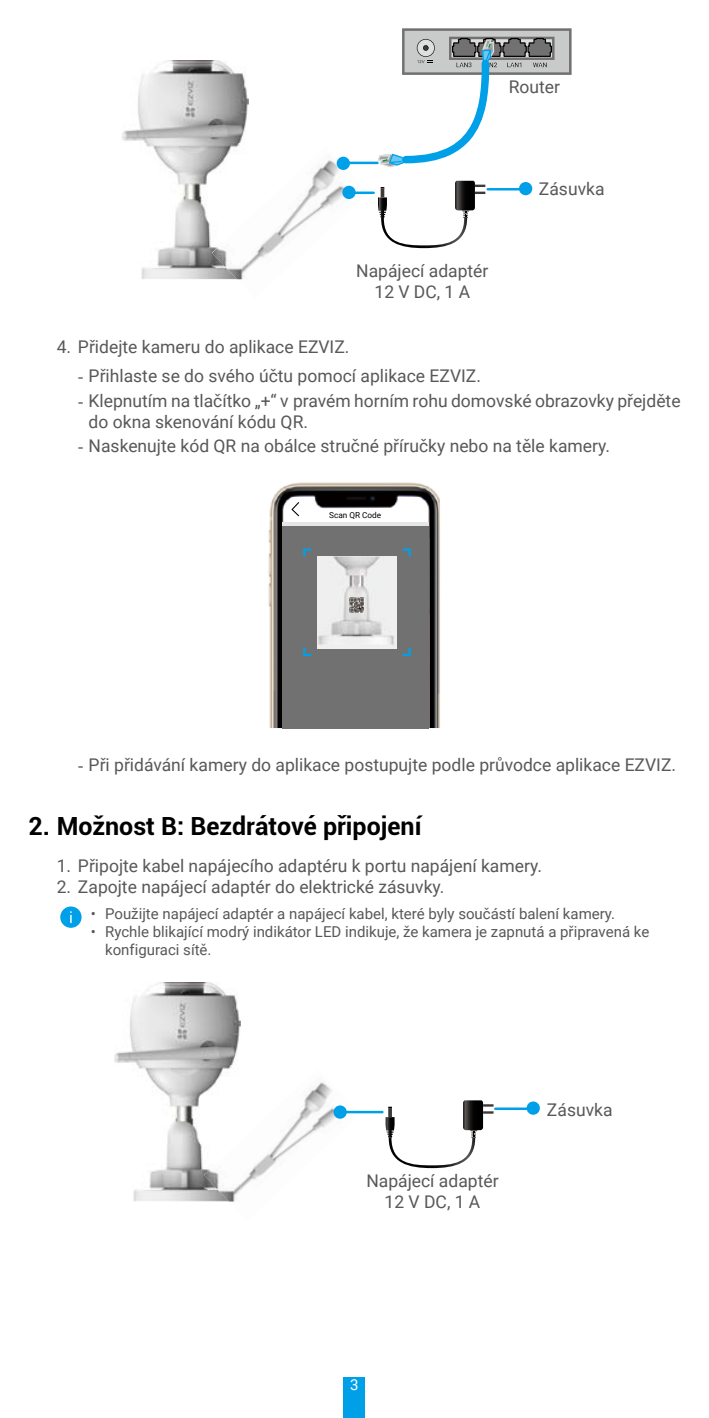
<style>
.page{position:relative;width:709px;height:1418px;background:#fff}
.page>*{position:absolute;margin:0;border:0;box-sizing:border-box;transform-origin:0 0}
.t1{font:700 25px "Roboto";color:#000}
.t2{font:17.5px/21px "Roboto";color:#595757}
.t3{font:15px/18px "Roboto";color:#595757}
.t4{font:15px "Roboto";color:#fff}
.t5{font:8.25px "Roboto";color:#000}
.s1{font-family:"Times New Roman"}
</style>
<div class="page">
<div style="left:344px;top:1376px;width:21px;height:41px;background:#00a0e9"></div>
<img style="left:237px;top:156px;width:131px;height:124px">
<img style="left:122px;top:60px;width:126px;height:219px">
<img style="left:212px;top:219px;width:36px;height:60px">
<hr style="left:341px;top:162px;width:38px;height:2px;background:#00a0e9">
<div style="left:342px;top:186px;width:13px;height:13px;background:#00a0e9;border-radius:50%"></div>
<div style="left:337px;top:157px;width:13px;height:13px;background:#00a0e9;border-radius:50%"></div>
<svg style="left:377px;top:28px;width:194px;height:139px"></svg>
<hr style="left:350px;top:191px;width:25px;height:3px;background:#00a0e9">
<div style="left:519px;top:182px;width:13px;height:13px;background:#00a0e9;border-radius:50%"></div>
<hr style="left:486px;top:188px;width:36px;height:2px;background:#00a0e9">
<svg style="left:378px;top:181px;width:107px;height:67px"></svg>
<div style="left:491px;top:78px;width:86px;height:60px;background:#fff"></div>
<div style="left:350px;top:262px;width:144px;height:51px;background:#fff"></div>
<img style="left:268px;top:482px;width:172px;height:246px">
<div style="left:283px;top:526px;width:146px;height:202px;background:#727171"></div>
<hr style="left:283px;top:522px;width:146px;height:4px;background:#e6e6e6">
<svg style="left:291px;top:502px;width:8px;height:14px"></svg>
<div style="left:317px;top:556px;width:80px;height:92px;background:#efefef"></div>
<svg style="left:303px;top:548px;width:8px;height:8px"></svg>
<svg style="left:403px;top:548px;width:8px;height:8px"></svg>
<svg style="left:303px;top:648px;width:8px;height:8px"></svg>
<svg style="left:403px;top:648px;width:8px;height:8px"></svg>
<img style="left:318px;top:556px;width:76px;height:89px">
<img style="left:349px;top:597px;width:15px;height:15px">
<div style="left:60px;top:906px;width:22px;height:21px;background:#00a0e9;border-radius:50%"></div>
<svg style="left:70px;top:911px;width:2px;height:12px"></svg>
<img style="left:229px;top:1082px;width:131px;height:120px">
<img style="left:115px;top:982px;width:125px;height:219px">
<img style="left:204px;top:1140px;width:36px;height:61px">
<div style="left:333px;top:1105px;width:14px;height:13px;background:#00a0e9;border-radius:50%"></div>
<hr style="left:343px;top:1110px;width:40px;height:3px;background:#00a0e9">
<div style="left:526px;top:1101px;width:14px;height:13px;background:#00a0e9;border-radius:50%"></div>
<hr style="left:494px;top:1107px;width:35px;height:2px;background:#00a0e9">
<svg style="left:385px;top:1100px;width:108px;height:68px"></svg>
<p class="t2" style="left:508px;top:75px;width:53px">Router</p>
<p class="t2" style="left:499px;top:76px;width:53px">Router</p>
<p class="t2" style="left:356px;top:260px;width:134px;text-align:center">Napájecí adaptér<br>12 V DC, 1 A</p>
<p class="t2" style="left:390px;top:265px;width:93px;text-indent:-24px">Power Adapter<br>DC12V 1A</p>
<p class="t2" style="left:542px;top:178px;width:48px">Outlet</p>
<p class="t2" style="left:539px;top:178px;width:67px">Zásuvka</p>
<p class="t2" style="left:57px;top:336px;width:294px">4. Přidejte kameru do aplikace EZVIZ.</p>
<p class="t2" style="left:78px;top:365px;width:404px"><span class="s1">-</span> Přihlaste se do svého účtu pomocí aplikace EZVIZ.</p>
<p class="t2" style="left:89px;top:389px;width:593px;text-indent:-11px"><span class="s1">-</span> Klepnutím na tlačítko „+“ v pravém horním rohu domovské obrazovky přejděte do okna skenování kódu QR.</p>
<p class="t2" style="left:78px;top:435px;width:533px"><span class="s1">-</span> Naskenujte kód QR na obálce stručné příručky nebo na těle kamery.</p>
<p class="t5" style="left:329px;top:509px;width:54px">Scan QR Code</p>
<p class="t2" style="left:78px;top:754px;width:599px"><span class="s1">-</span> Při přidávání kamery do aplikace postupujte podle průvodce aplikace EZVIZ.</p>
<h1 class="t1" style="left:28px;top:808px;width:394px">2. Možnost B: Bezdrátové připojení</h1>
<p class="t2" style="left:57px;top:855px;width:487px">1. Připojte kabel napájecího adaptéru k portu napájení kamery.</p>
<p class="t2" style="left:57px;top:876px;width:389px">2. Zapojte napájecí adaptér do elektrické zásuvky.</p>
<p class="t3" style="left:91px;top:904px;width:526px">• Použijte napájecí adaptér a napájecí kabel, které byly součástí balení kamery.</p>
<p class="t3" style="left:105px;top:922px;width:545px;text-indent:-14px">• Rychle blikající modrý indikátor LED indikuje, že kamera je zapnutá a připravená ke konfiguraci sítě.</p>
<p class="t2" style="left:366px;top:1169px;width:134px;text-align:center">Napájecí adaptér<br>12 V DC, 1 A</p>
<p class="t2" style="left:392px;top:1169px;width:93px;text-indent:-24px">Power Adapter<br>DC12V 1A</p>
<p class="t2" style="left:549px;top:1097px;width:48px">Outlet</p>
<p class="t2" style="left:547px;top:1098px;width:67px">Zásuvka</p>
<p class="t4" style="left:350px;top:1373px;width:10px">3</p>
</div>
